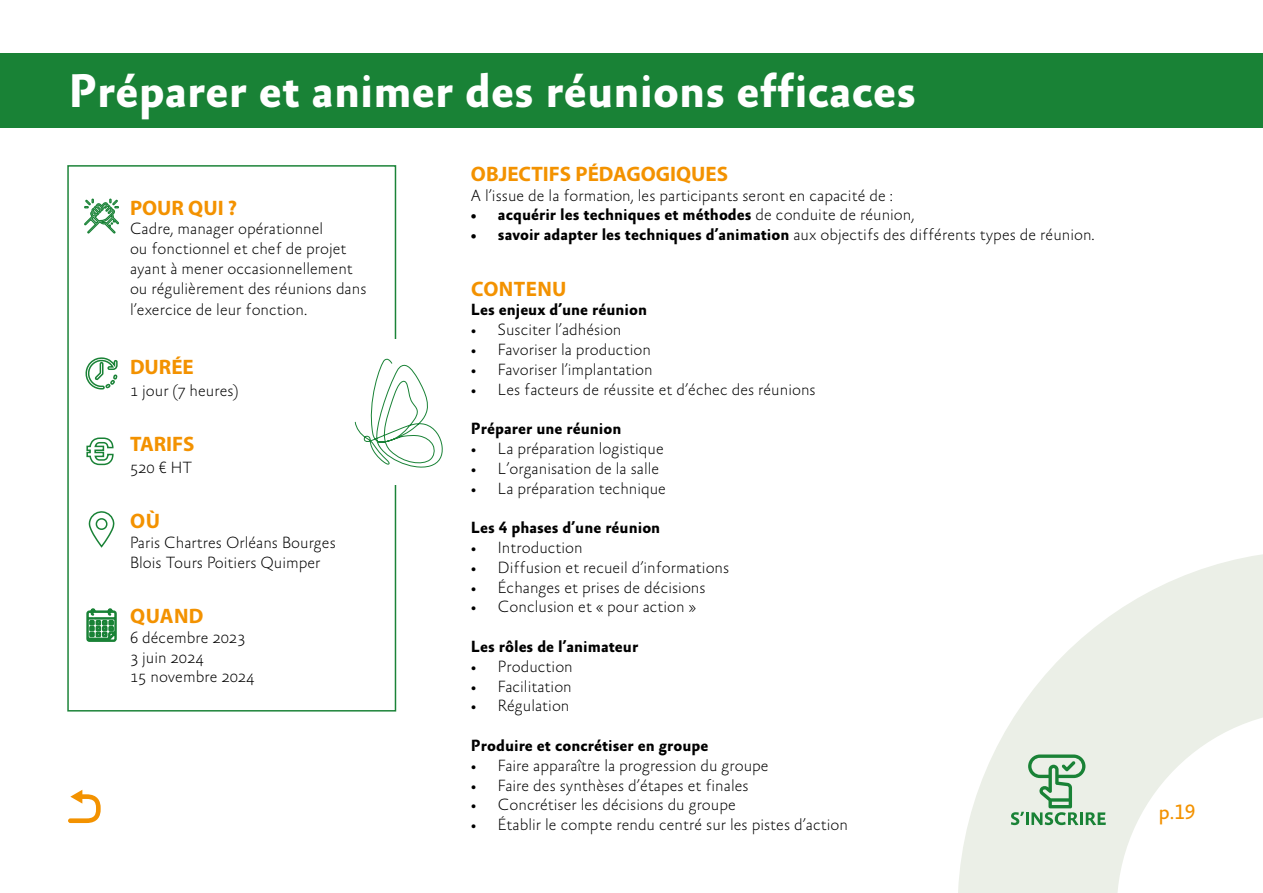
<style>
.page{position:relative;width:1263px;height:893px;background:#fff}
.page>*{position:absolute;margin:0;border:0;box-sizing:border-box;transform-origin:0 0}
.t1{font:700 48px "Absara Sans TF";color:#fff}
.t2{font:700 21px "Myriad Pro";color:#f39200}
.t3{font:700 21px "Myriad Pro";letter-spacing:.02em;color:#f39200}
.t4{font:21px "Absara Sans TF";color:#f39200}
.t5{font:100 16.5px/19.8px "Absara Sans";color:#000}
.t6{font:700 16.5px "Absara Sans TF";color:#000}
.s1{font-family:"Absara Sans";font-weight:100}
.s2{font-family:"Absara Sans TF";font-weight:700}
</style>
<div class="page">
<svg style="left:958px;top:554px;width:305px;height:339px;fill:#ebefe7"></svg>
<div style="left:67px;top:165px;width:329px;height:546px;border:2px solid #198236"></div>
<svg style="left:86px;top:437px;width:28px;height:29px"></svg>
<svg style="left:85px;top:357px;width:33px;height:33px"></svg>
<svg style="left:86px;top:608px;width:31px;height:34px"></svg>
<svg style="left:88px;top:511px;width:27px;height:37px"></svg>
<svg style="left:84px;top:198px;width:35px;height:36px"></svg>
<div style="left:354px;top:339px;width:83px;height:146px;background:#fff"></div>
<svg style="left:354px;top:358px;width:89px;height:110px"></svg>
<div style="left:0;top:54px;width:1263px;height:74px;background:#198236"></div>
<svg style="left:68px;top:790px;width:33px;height:33px"></svg>
<svg style="left:1011px;top:754px;width:95px;height:71px;background:#bad5bd"></svg>
<h1 class="t1" style="left:68px;top:66px;width:849px">Préparer et animer des réunions efficaces</h1>
<p class="t2" style="left:130px;top:194px;width:109px">POUR QUI ?</p>
<p class="t5" style="left:130px;top:220px;width:238px">Cadre, manager opérationnel<br>ou fonctionnel et chef de projet ayant à mener occasionnellement ou régulièrement des réunions dans</p>
<p class="t5" style="left:130px;top:301px;width:179px">l’exercice de leur fonction.</p>
<p class="t2" style="left:130px;top:353px;width:65px">DURÉE</p>
<p class="t5" style="left:130px;top:381px;width:110px">1 jour (7 heures)</p>
<p class="t2" style="left:130px;top:430px;width:66px">TARIFS</p>
<p class="t5" style="left:130px;top:458px;width:64px">520 € HT</p>
<p class="t2" style="left:130px;top:507px;width:31px">OÙ</p>
<p class="t5" style="left:130px;top:533px;width:207px">Paris Chartres Orléans Bourges<br>Blois Tours Poitiers Quimper</p>
<p class="t2" style="left:130px;top:602px;width:75px">QUAND</p>
<p class="t5" style="left:130px;top:628px;width:126px">6 décembre 2023<br>3 juin 2024<br>15 novembre 2024</p>
<p class="t2" style="left:471px;top:160px;width:259px">OBJECTIFS PÉDAGOGIQUES</p>
<p class="t5" style="left:471px;top:186px;width:423px">A l’issue de la formation, les participants seront en capacité de :</p>
<p class="t6" style="left:471px;top:206px;width:445px">• acquérir les techniques et méthodes <span class="s1">de conduite de réunion,</span></p>
<p class="t5" style="left:471px;top:226px;width:625px"><span class="s2">• savoir adapter les techniques d’animation</span> aux objectifs des différents types de réunion.</p>
<p class="t3" style="left:471px;top:275px;width:97px">CONTENU</p>
<p class="t6" style="left:471px;top:301px;width:178px">Les enjeux d’une réunion</p>
<p class="t5" style="left:471px;top:321px;width:152px">• Susciter l’adhésion</p>
<p class="t5" style="left:471px;top:340px;width:181px">• Favoriser la production</p>
<p class="t5" style="left:471px;top:360px;width:183px">• Favoriser l’implantation</p>
<p class="t5" style="left:471px;top:380px;width:346px">• Les facteurs de réussite et d’échec des réunions</p>
<p class="t6" style="left:471px;top:420px;width:152px">Préparer une réunion</p>
<p class="t5" style="left:471px;top:439px;width:194px">• La préparation logistique</p>
<p class="t5" style="left:471px;top:459px;width:190px">• L’organisation de la salle</p>
<p class="t5" style="left:471px;top:479px;width:197px">• La préparation technique</p>
<p class="t6" style="left:471px;top:519px;width:191px">Les 4 phases d’une réunion</p>
<p class="t5" style="left:471px;top:538px;width:113px">• Introduction</p>
<p class="t5" style="left:471px;top:558px;width:260px">• Diffusion et recueil d’informations</p>
<p class="t5" style="left:471px;top:578px;width:236px">• Échanges et prises de décisions</p>
<p class="t5" style="left:471px;top:598px;width:226px">• Conclusion et « pour action »</p>
<p class="t6" style="left:471px;top:638px;width:169px">Les rôles de l’animateur</p>
<p class="t5" style="left:471px;top:657px;width:103px">• Production</p>
<p class="t5" style="left:471px;top:677px;width:102px">• Facilitation</p>
<p class="t5" style="left:471px;top:697px;width:100px">• Régulation</p>
<p class="t6" style="left:471px;top:737px;width:239px">Produire et concrétiser en groupe</p>
<p class="t5" style="left:471px;top:756px;width:299px">• Faire apparaître la progression du groupe</p>
<p class="t5" style="left:471px;top:776px;width:279px">• Faire des synthèses d’étapes et finales</p>
<p class="t5" style="left:471px;top:796px;width:266px">• Concrétiser les décisions du groupe</p>
<p class="t5" style="left:471px;top:816px;width:379px">• Établir le compte rendu centré sur les pistes d’action</p>
<p class="t4" style="left:1158px;top:801px;width:38px">p.19</p>
</div>
